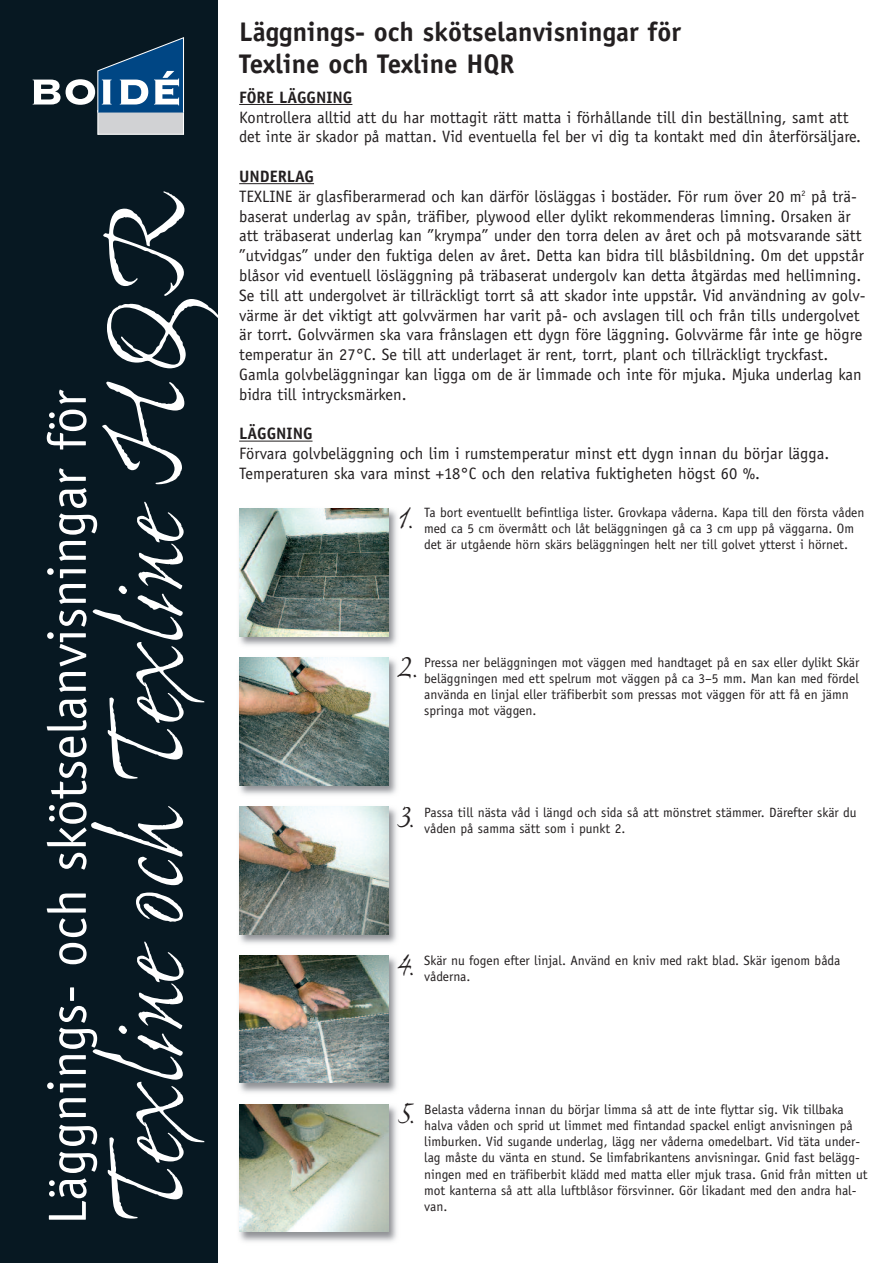
<style>
.page{position:relative;width:893px;height:1263px;background:#fff}
.page>*{position:absolute;margin:0;border:0;box-sizing:border-box;transform-origin:0 0}
.t1{font:120px "Ex Ponto";letter-spacing:-.01em;color:#fff}
.t2{font:54px "Officina Sans";color:#fff}
.t3{font:36px "Ex Ponto";color:#231f20}
.t4{font:700 27px/32.4px "Officina Sans";color:#231f20}
.t5{font:16.5px/19.8px "Officina Sans";color:#231f20}
.t6{font:700 16.5px "Officina Sans";color:#231f20}
.t7{font:13.5px/16.2px "Officina Sans";color:#231f20}
.s1{font-weight:700}
</style>
<div class="page">
<div style="left:0;top:0;width:218px;height:1263px;background:#071822"></div>
<hr style="left:239px;top:104px;width:113px;height:1px;background:#231f20">
<hr style="left:239px;top:183px;width:75px;height:1px;background:#231f20">
<hr style="left:239px;top:441px;width:74px;height:1px;background:#231f20">
<img style="left:239px;top:508px;width:158px;height:734px">
<img style="left:239px;top:509px;width:149px;height:127px">
<img style="left:239px;top:658px;width:149px;height:127px">
<img style="left:239px;top:806px;width:149px;height:128px">
<img style="left:239px;top:955px;width:149px;height:128px">
<img style="left:239px;top:1104px;width:149px;height:128px">
<div style="left:98px;top:111px;width:85px;height:23px;background:#d1d2d4"></div>
<div style="left:97px;top:110px;width:87px;height:25px;border:1px solid #fff"></div>
<svg style="left:33px;top:37px;width:152px;height:77px"></svg>
<h1 class="t1" style="left:94px;top:1225px;width:1035px;rotate:-90deg">Texline och Texline HQR</h1>
<h2 class="t2" style="left:47px;top:1225px;width:836px;rotate:-90deg">Läggnings- och skötselanvisningar för</h2>
<h3 class="t4" style="left:239px;top:18px;width:443px">Läggnings- och skötselanvisningar för<br>Texline och Texline HQR</h3>
<p class="t6" style="left:239px;top:91px;width:115px">FÖRE LÄGGNING</p>
<p class="t5" style="left:239px;top:108px;width:623px">Kontrollera alltid att du har mottagit rätt matta i förhållande till din beställning, samt att det inte är skador på mattan. Vid eventuella fel ber vi dig ta kontakt med din återförsäljare.</p>
<p class="t5" style="left:239px;top:168px;width:628px"><span class="s1">UNDERLAG<br></span>TEXLINE är glasfiberarmerad och kan därför lösläggas i bostäder. För rum över 20 m<sup>2</sup> på trä&shy;baserat underlag av spån, träfiber, plywood eller dylikt rekommenderas limning. Orsaken är att träbaserat underlag kan ”krympa” under den torra delen av året och på motsvarande sätt ”utvidgas” under den fuktiga delen av året. Detta kan bidra till blåsbildning. Om det uppstår blåsor vid eventuell lösläggning på träbaserat undergolv kan detta åtgärdas med hellimning.<br>Se till att undergolvet är tillräckligt torrt så att skador inte uppstår. Vid användning av golv&shy;värme är det viktigt att golvvärmen har varit på- och avslagen till och från tills undergolvet är torrt. Golvvärmen ska vara frånslagen ett dygn före läggning. Golvvärme får inte ge högre temperatur än 27°C. Se till att underlaget är rent, torrt, plant och tillräckligt tryckfast.<br>Gamla golvbeläggningar kan ligga om de är limmade och inte för mjuka. Mjuka underlag kan bidra till intrycksmärken.</p>
<p class="t6" style="left:239px;top:428px;width:75px">LÄGGNING</p>
<p class="t5" style="left:239px;top:445px;width:592px">Förvara golvbeläggning och lim i rumstemperatur minst ett dygn innan du börjar lägga.<br>Temperaturen ska vara minst +18°C och den relativa fuktigheten högst 60 %.</p>
<p class="t7" style="left:424px;top:505px;width:442px">Ta bort eventuellt befintliga lister. Grovkapa våderna. Kapa till den första våden med ca 5 cm övermått och låt beläggningen gå ca 3 cm upp på väggarna. Om det är utgående hörn skärs beläggningen helt ner till golvet ytterst i hörnet.</p>
<h3 class="t3" style="left:397px;top:502px;width:19px">1.</h3>
<h3 class="t3" style="left:397px;top:651px;width:23px">2.</h3>
<p class="t7" style="left:424px;top:655px;width:437px">Pressa ner beläggningen mot väggen med handtaget på en sax eller dylikt Skär beläggningen med ett spelrum mot väggen på ca 3–5 mm. Man kan med fördel använda en linjal eller träfiberbit som pressas mot väggen för att få en jämn springa mot väggen.</p>
<h3 class="t3" style="left:398px;top:800px;width:19px">3.</h3>
<p class="t7" style="left:424px;top:805px;width:434px">Passa till nästa våd i längd och sida så att mönstret stämmer. Därefter skär du våden på samma sätt som i punkt 2.</p>
<h3 class="t3" style="left:397px;top:949px;width:20px">4.</h3>
<p class="t7" style="left:424px;top:953px;width:418px">Skär nu fogen efter linjal. Använd en kniv med rakt blad. Skär igenom båda våderna.</p>
<h3 class="t3" style="left:398px;top:1097px;width:19px">5.</h3>
<p class="t7" style="left:424px;top:1102px;width:445px">Belasta våderna innan du börjar limma så att de inte flyttar sig. Vik tillbaka halva våden och sprid ut limmet med fintandad spackel enligt anvisningen på limburken. Vid sugande underlag, lägg ner våderna omedelbart. Vid täta under&shy;lag måste du vänta en stund. Se limfabrikantens anvisningar. Gnid fast belägg&shy;ningen med en träfiberbit klädd med matta eller mjuk trasa. Gnid från mitten ut mot kanterna så att alla luftblåsor försvinner. Gör likadant med den andra hal&shy;van.</p>
</div>
